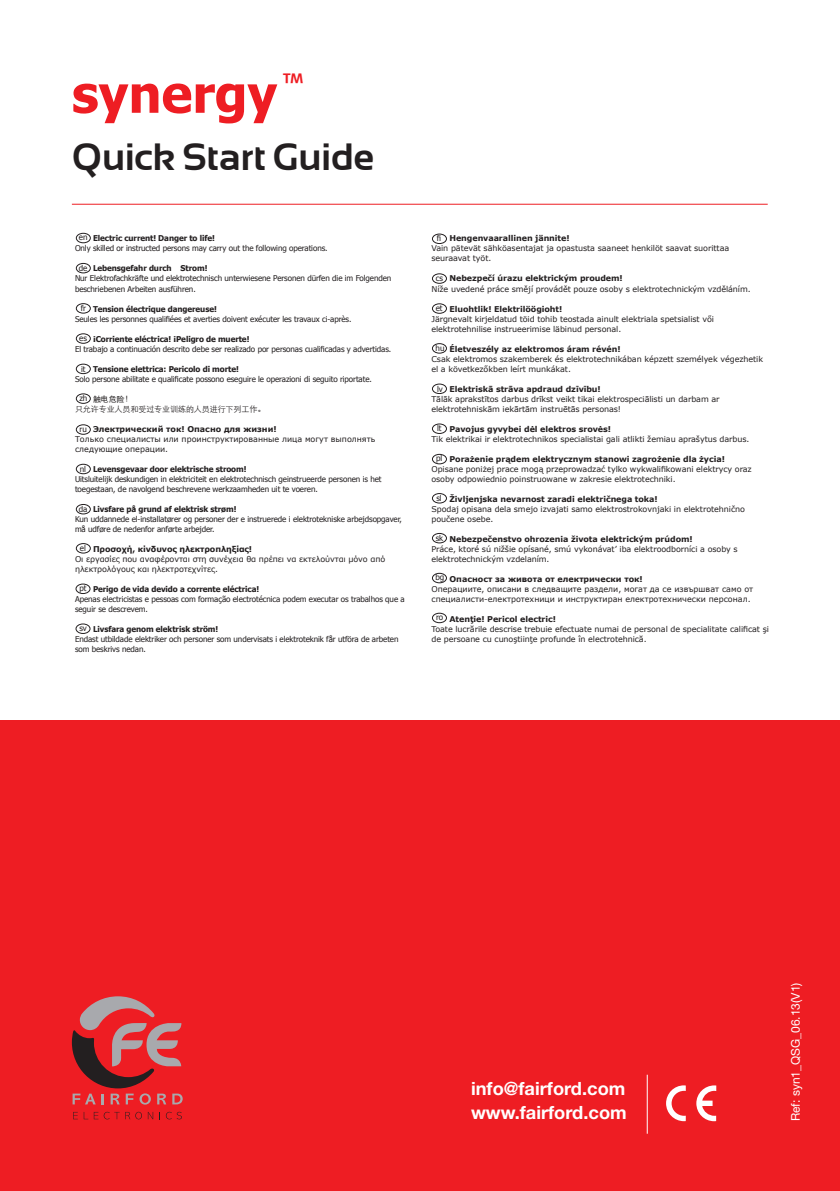
<style>
.page{position:relative;width:840px;height:1191px;background:#fff}
.page>*{position:absolute;margin:0;border:0;box-sizing:border-box;transform-origin:0 0}
.t1{font:700 51.8px "Tahoma";color:#ee1d23}
.t2{font:700 38px "Sansation";color:#231f20}
.t3{font:700 18.2px/24.4px "Helvetica Neue";color:#fff}
.t4{font:12px "Helvetica Neue";color:#fff}
.t5{font:8px/10px "Verdana";letter-spacing:-.01em;color:#231f20}
.t6{font:8px/10px "Tahoma";letter-spacing:-.01em;color:#231f20}
.t7{font:700 8px "Verdana";letter-spacing:-.01em;color:#231f20}
.t8{font:700 8px "Tahoma";letter-spacing:-.01em;color:#231f20}
.t9{font:300 8px "ST Heiti SC";letter-spacing:-.01em;color:#231f20}
.t10{font:500 8px "ST Heiti SC";color:#231f20}
</style>
<div class="page">
<hr style="left:72px;top:204px;width:695px;height:1px;background:#ee1d23">
<div style="left:76px;top:233px;width:14px;height:10px;border:1px solid #231f20;border-radius:50%"></div>
<div style="left:76px;top:263px;width:14px;height:10px;border:1px solid #231f20;border-radius:50%"></div>
<div style="left:76px;top:303px;width:14px;height:10px;border:1px solid #231f20;border-radius:50%"></div>
<div style="left:76px;top:333px;width:14px;height:10px;border:1px solid #231f20;border-radius:50%"></div>
<div style="left:76px;top:364px;width:14px;height:10px;border:1px solid #231f20;border-radius:50%"></div>
<div style="left:76px;top:393px;width:14px;height:10px;border:1px solid #231f20;border-radius:50%"></div>
<div style="left:76px;top:424px;width:14px;height:10px;border:1px solid #231f20;border-radius:50%"></div>
<div style="left:76px;top:464px;width:14px;height:10px;border:1px solid #231f20;border-radius:50%"></div>
<div style="left:76px;top:504px;width:14px;height:10px;border:1px solid #231f20;border-radius:50%"></div>
<div style="left:76px;top:543px;width:14px;height:10px;border:1px solid #231f20;border-radius:50%"></div>
<div style="left:76px;top:584px;width:14px;height:10px;border:1px solid #231f20;border-radius:50%"></div>
<div style="left:76px;top:624px;width:14px;height:9px;border:1px solid #231f20;border-radius:50%"></div>
<div style="left:432px;top:234px;width:14px;height:10px;border:1px solid #231f20;border-radius:50%"></div>
<div style="left:432px;top:273px;width:14px;height:10px;border:1px solid #231f20;border-radius:50%"></div>
<div style="left:432px;top:303px;width:14px;height:10px;border:1px solid #231f20;border-radius:50%"></div>
<div style="left:432px;top:343px;width:14px;height:10px;border:1px solid #231f20;border-radius:50%"></div>
<div style="left:432px;top:384px;width:14px;height:10px;border:1px solid #231f20;border-radius:50%"></div>
<div style="left:432px;top:424px;width:14px;height:10px;border:1px solid #231f20;border-radius:50%"></div>
<div style="left:432px;top:454px;width:14px;height:10px;border:1px solid #231f20;border-radius:50%"></div>
<div style="left:432px;top:493px;width:14px;height:10px;border:1px solid #231f20;border-radius:50%"></div>
<div style="left:432px;top:533px;width:14px;height:10px;border:1px solid #231f20;border-radius:50%"></div>
<div style="left:432px;top:573px;width:14px;height:10px;border:1px solid #231f20;border-radius:50%"></div>
<div style="left:432px;top:613px;width:14px;height:10px;border:1px solid #231f20;border-radius:50%"></div>
<svg style="left:839px;top:1101px;width:1px;height:15px"></svg>
<div style="left:0;top:720px;width:839px;height:471px;background:#ee1d23"></div>
<svg style="left:696px;top:1085px;width:19px;height:36px"></svg>
<svg style="left:666px;top:1085px;width:19px;height:36px"></svg>
<hr style="left:646px;top:1074px;width:1px;height:59px;background:#fff">
<svg style="left:73px;top:1112px;width:5px;height:7px"></svg>
<svg style="left:94px;top:1112px;width:4px;height:7px"></svg>
<svg style="left:104px;top:1111px;width:38px;height:8px"></svg>
<svg style="left:148px;top:1112px;width:5px;height:7px"></svg>
<svg style="left:166px;top:1111px;width:16px;height:8px"></svg>
<svg style="left:72px;top:996px;width:110px;height:108px"></svg>
<h1 class="t1" style="left:72px;top:58px;width:234px">synergy <sup>™</sup></h1>
<h2 class="t2" style="left:72px;top:136px;width:303px">Quick Start Guide</h2>
<p class="t8" style="left:93px;top:233px;width:123px">Electric current! Danger to life!</p>
<p class="t6" style="left:75px;top:243px;width:254px">Only skilled or instructed persons may carry out the following operations.</p>
<p class="t8" style="left:93px;top:263px;width:116px">Lebensgefahr durch Strom!</p>
<p class="t6" style="left:75px;top:273px;width:318px">Nur Elektrofachkräfte und elektrotechnisch unterwiesene Personen dürfen die im Folgenden beschriebenen Arbeiten ausführen.</p>
<p class="t8" style="left:93px;top:303px;width:125px">Tension électrique dangereuse!</p>
<p class="t6" style="left:75px;top:313px;width:278px">Seules les personnes qualifiées et averties doivent exécuter les travaux ci-après.</p>
<p class="t8" style="left:93px;top:333px;width:158px">¡Corriente eléctrica! ¡Peligro de muerte!</p>
<p class="t6" style="left:75px;top:343px;width:317px">El trabajo a continuación descrito debe ser realizado por personas cualificadas y advertidas.</p>
<p class="t8" style="left:93px;top:363px;width:147px">Tensione elettrica: Pericolo di morte!</p>
<p class="t6" style="left:75px;top:373px;width:298px">Solo persone abilitate e qualificate possono eseguire le operazioni di seguito riportate.</p>
<p class="t10" style="left:93px;top:394px;width:41px">触电危险！</p>
<p class="t9" style="left:75px;top:402px;width:192px">只允许专业人员和受过专业训练的人员进行下列工作。</p>
<p class="t7" style="left:93px;top:423px;width:185px">Электрический ток! Опасно для жизни!</p>
<p class="t5" style="left:75px;top:433px;width:301px">Только специалисты или проинструктированные лица могут выполнять следующие операции.</p>
<p class="t8" style="left:93px;top:463px;width:155px">Levensgevaar door elektrische stroom!</p>
<p class="t6" style="left:75px;top:473px;width:308px">Uitsluitelijk deskundigen in elektriciteit en elektrotechnisch geinstrueerde personen is het toegestaan, de navolgend beschrevene werkzaamheden uit te voeren.</p>
<p class="t8" style="left:93px;top:503px;width:145px">Livsfare på grund af elektrisk strøm!</p>
<p class="t6" style="left:75px;top:513px;width:328px">Kun uddannede el-installatører og personer der e instruerede i elektrotekniske arbejdsopgaver, må udføre de nedenfor anførte arbejder.</p>
<p class="t7" style="left:93px;top:543px;width:160px">Προσοχή, κίνδυνος ηλεκτροπληξίας!</p>
<p class="t5" style="left:75px;top:553px;width:311px">Οι εργασίες που αναφέρονται στη συνέχεια θα πρέπει να εκτελούνται μόνο από ηλεκτρολόγους και ηλεκτροτεχνίτες.</p>
<p class="t8" style="left:93px;top:583px;width:167px">Perigo de vida devido a corrente eléctrica!</p>
<p class="t6" style="left:75px;top:593px;width:331px">Apenas electricistas e pessoas com formação electrotécnica podem executar os trabalhos que a seguir se descrevem.</p>
<p class="t8" style="left:93px;top:623px;width:127px">Livsfara genom elektrisk ström!</p>
<p class="t6" style="left:75px;top:633px;width:325px">Endast utbildade elektriker och personer som undervisats i elektroteknik får utföra de arbeten som beskrivs nedan.</p>
<p class="t6" style="left:79px;top:232px;width:10px">en</p>
<p class="t6" style="left:79px;top:262px;width:10px">de</p>
<p class="t6" style="left:81px;top:303px;width:7px">fr</p>
<p class="t6" style="left:79px;top:332px;width:9px">es</p>
<p class="t6" style="left:81px;top:363px;width:6px">it</p>
<p class="t6" style="left:79px;top:393px;width:9px">zh</p>
<p class="t6" style="left:80px;top:423px;width:9px">ru</p>
<p class="t6" style="left:80px;top:463px;width:8px">nl</p>
<p class="t6" style="left:79px;top:503px;width:10px">da</p>
<p class="t6" style="left:80px;top:542px;width:7px">el</p>
<p class="t6" style="left:79px;top:582px;width:9px">pt</p>
<p class="t6" style="left:79px;top:622px;width:9px">sv</p>
<p class="t6" style="left:436px;top:233px;width:6px">fi</p>
<p class="t6" style="left:435px;top:272px;width:9px">cs</p>
<p class="t6" style="left:435px;top:302px;width:8px">et</p>
<p class="t6" style="left:435px;top:343px;width:10px">hu</p>
<p class="t6" style="left:437px;top:383px;width:7px">lv</p>
<p class="t6" style="left:437px;top:423px;width:6px">lt</p>
<p class="t6" style="left:436px;top:453px;width:8px">pl</p>
<p class="t6" style="left:436px;top:492px;width:7px">sl</p>
<p class="t7" style="left:449px;top:233px;width:122px">Hengenvaarallinen jännite!</p>
<p class="t5" style="left:431px;top:243px;width:299px">Vain pätevät sähköasentajat ja opastusta saaneet henkilöt saavat suorittaa seuraavat työt.</p>
<p class="t7" style="left:449px;top:273px;width:175px">Nebezpečí úrazu elektrickým proudem!</p>
<p class="t5" style="left:431px;top:283px;width:320px">Níže uvedené práce smějí provádět pouze osoby s elektrotechnickým vzděláním.</p>
<p class="t7" style="left:449px;top:303px;width:114px">Eluohtlik! Elektrilöögioht!</p>
<p class="t5" style="left:431px;top:313px;width:284px">Järgnevalt kirjeldatud töid tohib teostada ainult elektriala spetsialist vői elektrotehnilise instrueerimise läbinud personal.</p>
<p class="t7" style="left:449px;top:343px;width:173px">Életveszély az elektromos áram révén!</p>
<p class="t5" style="left:431px;top:353px;width:333px">Csak elektromos szakemberek és elektrotechnikában képzett személyek végezhetik el a következőkben leírt munkákat.</p>
<p class="t7" style="left:449px;top:383px;width:153px">Elektriskā strāva apdraud dzīvību!</p>
<p class="t5" style="left:431px;top:393px;width:289px">Tālāk aprakstītos darbus drīkst veikt tikai elektrospeciālisti un darbam ar elektrotehniskām iekārtām instruētās personas!</p>
<p class="t7" style="left:449px;top:423px;width:163px">Pavojus gyvybei dėl elektros srovės!</p>
<p class="t5" style="left:431px;top:433px;width:319px">Tik elektrikai ir elektrotechnikos specialistai gali atlikti žemiau aprašytus darbus.</p>
<p class="t7" style="left:449px;top:453px;width:277px">Porażenie prądem elektrycznym stanowi zagrożenie dla życia!</p>
<p class="t5" style="left:431px;top:463px;width:322px">Opisane poniżej prace mogą przeprowadzać tylko wykwalifikowani elektrycy oraz osoby odpowiednio poinstruowane w zakresie elektrotechniki.</p>
<p class="t7" style="left:449px;top:493px;width:210px">Življenjska nevarnost zaradi električnega toka!</p>
<p class="t5" style="left:431px;top:503px;width:315px">Spodaj opisana dela smejo izvajati samo elektrostrokovnjaki in elektrotehnično poučene osebe.</p>
<p class="t7" style="left:449px;top:533px;width:244px">Nebezpečenstvo ohrozenia života elektrickým prúdom!</p>
<p class="t5" style="left:431px;top:543px;width:308px">Práce, ktoré sú nižšie opísané, smú vykonávat’ iba elektroodborníci a osoby s elektrotechnickým vzdelaním.</p>
<p class="t7" style="left:449px;top:573px;width:195px">Опасност за живота от електрически ток!</p>
<p class="t5" style="left:431px;top:583px;width:323px">Операциите, описани в следващите раздели, могат да се извършват само от специалисти-електротехници и инструктиран електротехнически персонал.</p>
<p class="t7" style="left:449px;top:613px;width:108px">Atenţie! Pericol electric!</p>
<p class="t5" style="left:431px;top:623px;width:339px">Toate lucrările descrise trebuie efectuate numai de personal de specialitate calificat şi de persoane cu cunoştiinţe profunde în electrotehnică.</p>
<p class="t6" style="left:435px;top:532px;width:9px">sk</p>
<p class="t6" style="left:435px;top:572px;width:10px">bg</p>
<p class="t6" style="left:436px;top:612px;width:9px">ro</p>
<h3 class="t3" style="left:471px;top:1075px;width:157px">info@fairford.com www.fairford.com</h3>
<h3 class="t4" style="left:788px;top:1121px;width:140px;rotate:-90deg">Ref: syn1_QSG_06.13(V1)</h3>
</div>
